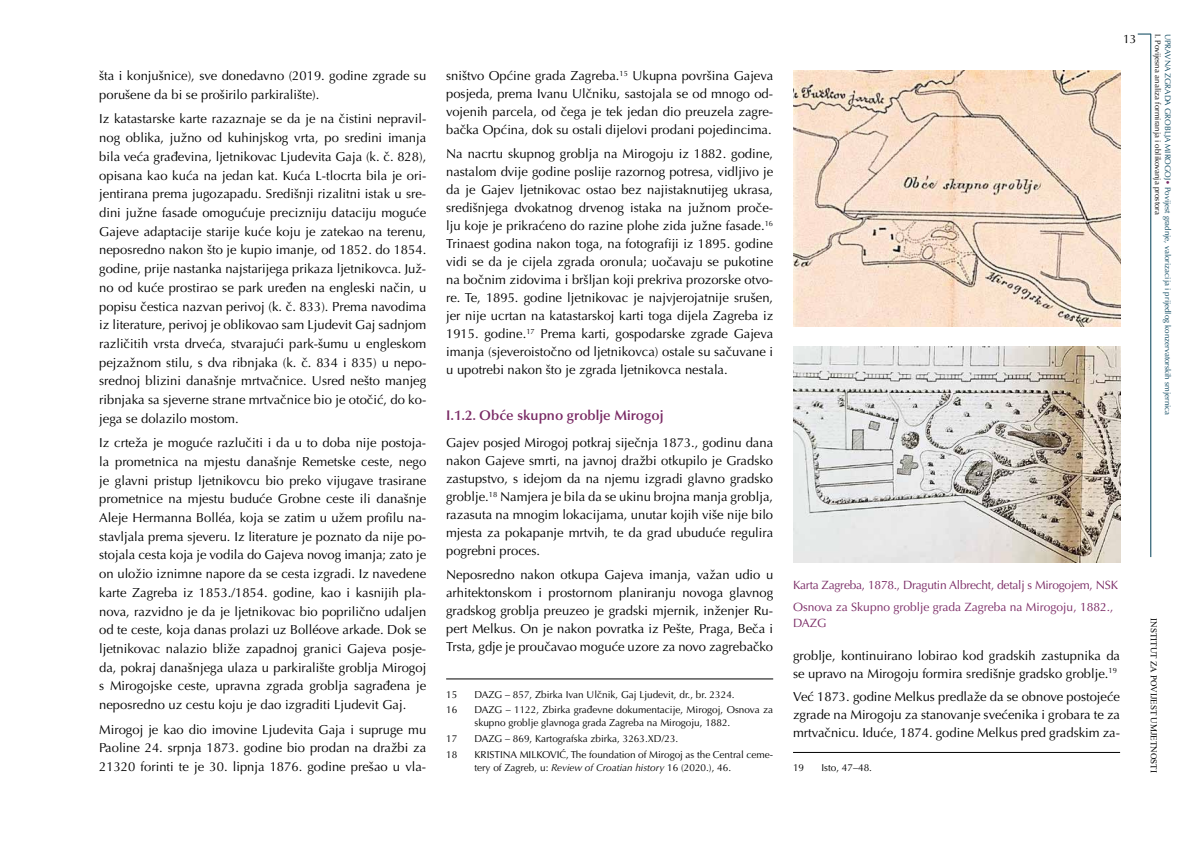
<style>
.page{position:relative;width:1191px;height:842px;background:#fff}
.page>*{position:absolute;margin:0;border:0;box-sizing:border-box;transform-origin:0 0}
.t1{font:600 14px "Optima LT Pro";color:#792964}
.t2{font:13px/18.7px "Optima LT Pro";color:#000;text-align:justify}
.t3{font:12px/21.7px "Optima LT Pro";letter-spacing:-.02em;color:#792964}
.t4{font:12px "Optima LT Pro";color:#000}
.t5{font:10px/13px "Optima LT Pro";color:#000}
.t6{font:9px "Times New Roman";color:#000}
.t7{font:8px/9.8px "Optima LT Pro";color:#003f57}
.s1{font-style:italic}
.s2{color:#792964}
.s3{color:#000}
</style>
<div class="page">
<hr style="left:1150px;top:34px;width:1px;height:523px;background:#003f57">
<svg style="left:1137px;top:34px;width:13px;height:1px"></svg>
<hr style="left:446px;top:679px;width:327px;height:1px;background:#000">
<hr style="left:793px;top:752px;width:327px;height:1px;background:#000">
<img style="left:793px;top:71px;width:327px;height:256px">
<img style="left:793px;top:347px;width:327px;height:215px">
<p class="t2" style="left:99px;top:67px;width:328px">šta i konjušnice), sve donedavno (2019. godine zgrade su porušene da bi se proširilo parkiralište).</p>
<p class="t2" style="left:99px;top:110px;width:328px">Iz katastarske karte razaznaje se da je na čistini nepravil&shy;nog oblika, južno od kuhinjskog vrta, po sredini imanja bila veća građevina, ljetnikovac Ljudevita Gaja (k. č. 828), opisana kao kuća na jedan kat. Kuća L-tlocrta bila je ori&shy;jentirana prema jugozapadu. Središnji rizalitni istak u sre&shy;dini južne fasade omogućuje precizniju dataciju moguće Gajeve adaptacije starije kuće koju je zatekao na terenu, neposredno nakon što je kupio imanje, od 1852. do 1854. godine, prije nastanka najstarijega prikaza ljetnikovca. Juž&shy;no od kuće prostirao se park uređen na engleski način, u popisu čestica nazvan perivoj (k. č. 833). Prema navodima iz literature, perivoj je oblikovao sam Ljudevit Gaj sadnjom različitih vrsta drveća, stvarajući park-šumu u engleskom pejzažnom stilu, s dva ribnjaka (k. č. 834 i 835) u nepo&shy;srednoj blizini današnje mrtvačnice. Usred nešto manjeg ribnjaka sa sjeverne strane mrtvačnice bio je otočić, do ko&shy;jega se dolazilo mostom.</p>
<p class="t2" style="left:99px;top:433px;width:328px">Iz crteža je moguće razlučiti i da u to doba nije postoja&shy;la prometnica na mjestu današnje Remetske ceste, nego je glavni pristup ljetnikovcu bio preko vijugave trasirane prometnice na mjestu buduće Grobne ceste ili današnje Aleje Hermanna Bolléa, koja se zatim u užem profilu na&shy;stavljala prema sjeveru. Iz literature je poznato da nije po&shy;stojala cesta koja je vodila do Gajeva novog imanja; zato je on uložio iznimne napore da se cesta izgradi. Iz navedene karte Zagreba iz 1853./1854. godine, kao i kasnijih pla&shy;nova, razvidno je da je ljetnikovac bio poprilično udaljen od te ceste, koja danas prolazi uz Bolléove arkade. Dok se ljetnikovac nalazio bliže zapadnoj granici Gajeva posje&shy;da, pokraj današnjega ulaza u parkiralište groblja Mirogoj s Mirogojske ceste, upravna zgrada groblja sagrađena je neposredno uz cestu koju je dao izgraditi Ljudevit Gaj.</p>
<p class="t2" style="left:99px;top:720px;width:328px">Mirogoj je kao dio imovine Ljudevita Gaja i supruge mu Paoline 24. srpnja 1873. godine bio prodan na dražbi za 21320 forinti te je 30. lipnja 1876. godine prešao u vla-</p>
<p class="t2" style="left:446px;top:67px;width:328px;line-height:18.1px">sništvo Općine grada Zagreba.<sup>15</sup> Ukupna površina Gajeva posjeda, prema Ivanu Ulčniku, sastojala se od mnogo od&shy;vojenih parcela, od čega je tek jedan dio preuzela zagre&shy;bačka Općina, dok su ostali dijelovi prodani pojedincima.</p>
<p class="t2" style="left:446px;top:145px;width:328px;line-height:18px">Na nacrtu skupnog groblja na Mirogoju iz 1882. godine, nastalom dvije godine poslije razornog potresa, vidljivo je da je Gajev ljetnikovac ostao bez najistaknutijeg ukrasa, središnjega dvokatnog drvenog istaka na južnom proče&shy;lju koje je prikraćeno do razine plohe zida južne fasade.<sup>16<br></sup>Trinaest godina nakon toga, na fotografiji iz 1895. godine vidi se da je cijela zgrada oronula; uočavaju se pukotine na bočnim zidovima i bršljan koji prekriva prozorske otvo&shy;re. Te, 1895. godine ljetnikovac je najvjerojatnije srušen, jer nije ucrtan na katastarskoj karti toga dijela Zagreba iz 1915. godine.<sup>17</sup> Prema karti, gospodarske zgrade Gajeva imanja (sjeveroistočno od ljetnikovca) ostale su sačuvane i u upotrebi nakon što je zgrada ljetnikovca nestala.</p>
<p class="t1" style="left:446px;top:407px;width:219px">I.1.2. Obće skupno groblje Mirogoj</p>
<p class="t2" style="left:446px;top:434px;width:328px;line-height:18px">Gajev posjed Mirogoj potkraj siječnja 1873., godinu dana nakon Gajeve smrti, na javnoj dražbi otkupilo je Gradsko zastupstvo, s idejom da na njemu izgradi glavno gradsko groblje.<sup>18</sup> Namjera je bila da se ukinu brojna manja groblja, razasuta na mnogim lokacijama, unutar kojih više nije bilo mjesta za pokapanje mrtvih, te da grad ubuduće regulira pogrebni proces.</p>
<p class="t2" style="left:446px;top:565px;width:328px;line-height:18px">Neposredno nakon otkupa Gajeva imanja, važan udio u arhitektonskom i prostornom planiranju novoga glavnog gradskog groblja preuzeo je gradski mjernik, inženjer Ru&shy;pert Melkus. On je nakon povratka iz Pešte, Praga, Beča i Trsta, gdje je proučavao moguće uzore za novo zagrebačko</p>
<p class="t5" style="left:446px;top:688px;width:13px">15</p>
<p class="t5" style="left:474px;top:688px;width:262px">DAZG – 857, Zbirka Ivan Ulčnik, Gaj Ljudevit, dr., br. 2324.</p>
<p class="t5" style="left:446px;top:704px;width:13px">16</p>
<p class="t5" style="left:474px;top:704px;width:300px">DAZG – 1122, Zbirka građevne dokumentacije, Mirogoj, Osnova za skupno groblje glavnoga grada Zagreba na Mirogoju, 1882.</p>
<p class="t5" style="left:446px;top:732px;width:13px">17</p>
<p class="t5" style="left:474px;top:732px;width:205px">DAZG – 869, Kartografska zbirka, 3263.XD/23.</p>
<p class="t5" style="left:446px;top:748px;width:13px">18</p>
<p class="t5" style="left:474px;top:748px;width:300px">KRISTINA MILKOVIĆ, The foundation of Mirogoj as the Central ceme&shy;tery of Zagreb, u: <span class="s1">Review of Croatian history</span> 16 (2020.), 46.</p>
<p class="t4" style="left:1123px;top:31px;width:15px">13</p>
<p class="t7" style="left:1172px;top:34px;width:383px;rotate:90deg">UPRAVNA ZGRADA GROBLJA MIROGOJ<span class="s2">•</span> Povijest gradnje, valorizacija i prijedlog konzervatorskih smjernica<br><span class="s3">I. Povijesna analiza formiranja i oblikovanja prostora</span></p>
<p class="t3" style="left:793px;top:574px;width:326px">Karta Zagreba, 1878., Dragutin Albrecht, detalj s Mirogojem, NSK<br>Osnova za Skupno groblje grada Zagreba na Mirogoju, 1882.,</p>
<p class="t3" style="left:793px;top:612px;width:35px">DAZG</p>
<p class="t2" style="left:793px;top:646px;width:328px;line-height:18px">groblje, kontinuirano lobirao kod gradskih zastupnika da se upravo na Mirogoju formira središnje gradsko groblje.<sup>19</sup></p>
<p class="t2" style="left:793px;top:688px;width:328px;line-height:18px">Već 1873. godine Melkus predlaže da se obnove postojeće zgrade na Mirogoju za stanovanje svećenika i grobara te za mrtvačnicu. Iduće, 1874. godine Melkus pred gradskim za-</p>
<p class="t5" style="left:793px;top:761px;width:13px">19</p>
<p class="t5" style="left:821px;top:761px;width:52px">Isto, 47–48.</p>
<p class="t6" style="left:1160px;top:618px;width:156px;rotate:90deg">INSTITUT ZA POVIJEST UMJETNOSTI</p>
</div>
